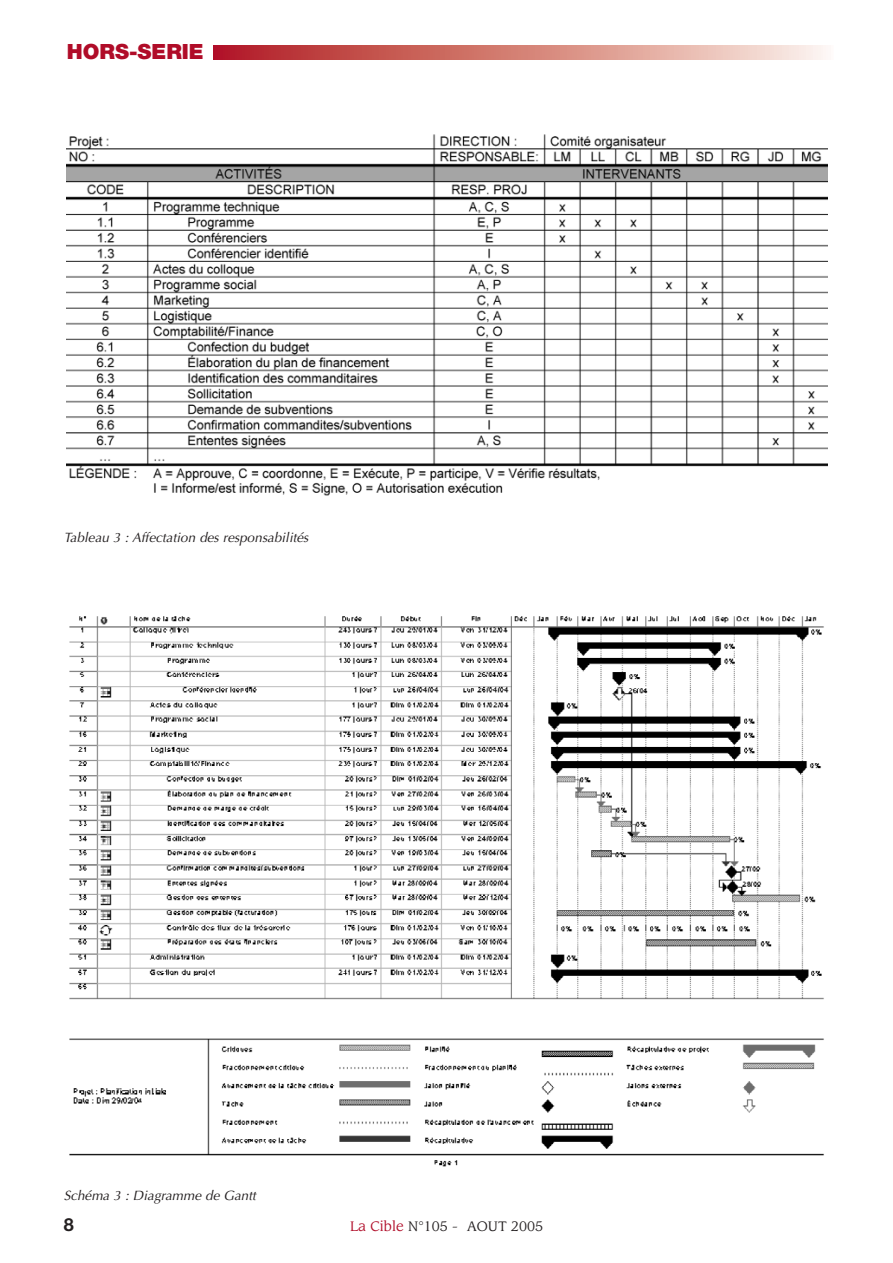
<style>
.page{position:relative;width:893px;height:1263px;background:#fff}
.page>*{position:absolute;margin:0;border:0;box-sizing:border-box;transform-origin:0 0}
.t1{font:900 21px "Helvetica Neue";color:#b00c28}
.t2{font:700 18px "Helvetica Neue";color:#231f20}
.t3{font:italic 13.5px "Optima";color:#231f20}
.t4{font:13.5px "Leawood";color:#231f20}
.s1{color:#b00c28}
</style>
<div class="page">
<svg style="left:214px;top:45px;width:612px;height:15px;background:#d5837d"></svg>
<img style="left:69px;top:616px;width:755px;height:551px">
<img style="left:66px;top:134px;width:761px;height:362px">
<h1 class="t1" style="left:67px;top:44px;width:138px">HORS-SERIE</h1>
<p class="t3" style="left:64px;top:532px;width:246px">Tableau 3 : Affectation des responsabilités</p>
<p class="t3" style="left:64px;top:1190px;width:193px">Schéma 3 : Diagramme de Gantt</p>
<h2 class="t2" style="left:64px;top:1218px;width:12px">8</h2>
<p class="t4" style="left:350px;top:1220px;width:194px"><span class="s1">La Cible</span> N°105 - AOUT 2005</p>
</div>
